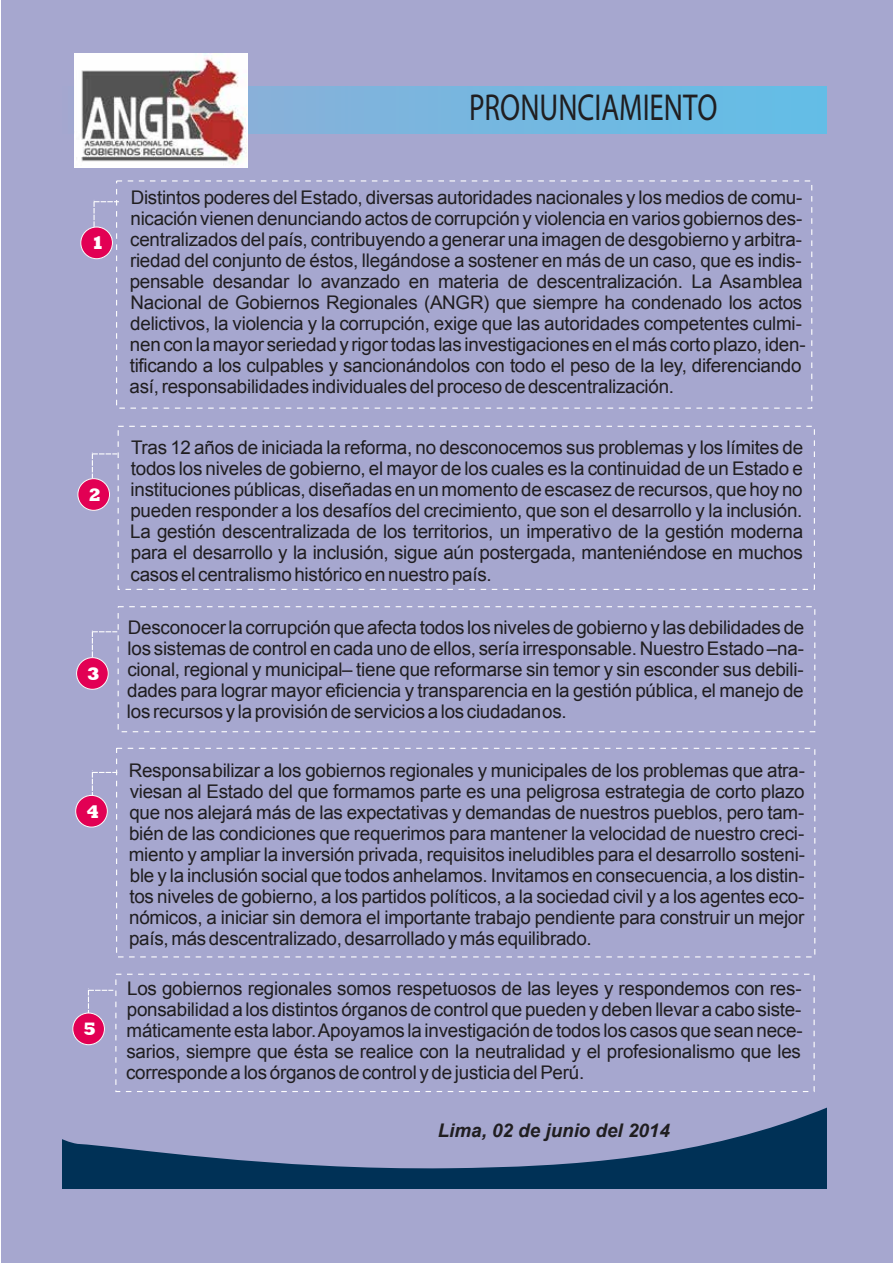
<style>
.page{position:relative;width:893px;height:1263px;background:#fff}
.page>*{position:absolute;margin:0;border:0;box-sizing:border-box;transform-origin:0 0}
.t1{font:700 37.65px "Cooper Black Std";color:#201e20;scale:.77 1}
.t2{font:18.75px/21px "Arial";letter-spacing:-.015em;color:#201e20;text-align:justify}
.t3{font:italic 700 18.75px "Arial";color:#201e20}
.t4{font:800 18.45px "Rockwell";color:#fff}
</style>
<div class="page">
<div style="left:2px;top:0;width:891px;height:1263px;background:#a6a7cf"></div>
<svg style="left:74px;top:86px;width:753px;height:47px;background:#74b7e0"></svg>
<div style="left:116px;top:180px;width:696px;height:229px;border:1px dashed #fff"></div>
<div style="left:118px;top:426px;width:697px;height:164px;border:1px dashed #fff"></div>
<div style="left:118px;top:606px;width:697px;height:126px;border:1px dashed #fff"></div>
<div style="left:116px;top:748px;width:699px;height:209px;border:1px dashed #fff"></div>
<svg style="left:94px;top:200px;width:25px;height:27px"></svg>
<svg style="left:92px;top:452px;width:25px;height:27px"></svg>
<div style="left:78px;top:479px;width:32px;height:31px;background:#e20054;border-radius:50%"></div>
<div style="left:77px;top:478px;width:33px;height:33px;border:1px solid #fff;border-radius:50%"></div>
<div style="left:81px;top:227px;width:31px;height:32px;background:#e20054;border-radius:50%"></div>
<div style="left:80px;top:227px;width:33px;height:32px;border:1px solid #fff;border-radius:50%"></div>
<svg style="left:92px;top:630px;width:25px;height:27px"></svg>
<div style="left:77px;top:658px;width:31px;height:31px;background:#e20054;border-radius:50%"></div>
<div style="left:76px;top:657px;width:33px;height:33px;border:1px solid #fff;border-radius:50%"></div>
<svg style="left:92px;top:771px;width:25px;height:27px"></svg>
<div style="left:115px;top:974px;width:700px;height:118px;border:1px dashed #fff"></div>
<svg style="left:88px;top:988px;width:25px;height:27px"></svg>
<svg style="left:62px;top:1107px;width:765px;height:82px"></svg>
<div style="left:76px;top:795px;width:31px;height:32px;background:#e20054;border-radius:50%"></div>
<div style="left:75px;top:795px;width:33px;height:32px;border:1px solid #fff;border-radius:50%"></div>
<div style="left:73px;top:1013px;width:31px;height:32px;background:#e20054;border-radius:50%"></div>
<div style="left:72px;top:1012px;width:33px;height:33px;border:1px solid #fff;border-radius:50%"></div>
<img style="left:75px;top:54px;width:172px;height:114px">
<h1 class="t1" style="left:469px;top:84px;width:324px">PRONUNCIAMIENTO</h1>
<p class="t4" style="left:91px;top:233px;width:14px">1</p>
<p class="t4" style="left:89px;top:484px;width:14px">2</p>
<p class="t4" style="left:87px;top:663px;width:14px">3</p>
<p class="t4" style="left:86px;top:801px;width:14px">4</p>
<p class="t4" style="left:83px;top:1018px;width:14px">5</p>
<p class="t2" style="left:130px;top:187px;width:678px;text-align:left">Distintos poderes del Estado, diversas autoridades nacionales y los medios de comu&shy;nicación vienen denunciando actos de corrupción y violencia en varios gobiernos des&shy;centralizados del país, contribuyendo a generar una imagen de desgobierno y arbitra&shy;riedad del conjunto de éstos, llegándose a sostener en más de un caso, que es indis&shy;pensable desandar lo avanzado en materia de descentralización. La Asamblea Nacional de Gobiernos Regionales (ANGR) que siempre ha condenado los actos delictivos, la violencia y la corrupción, exige que las autoridades competentes culmi&shy;nen con la mayor seriedady rigortodas las investigacionesenel más cortoplazo,iden&shy;tificando a los culpables y sancionándolos con todo el peso de la ley, diferenciando así,responsabilidades individualesdel procesodedescentralización.</p>
<p class="t2" style="left:130px;top:437px;width:674px">Tras 12 años de iniciada la reforma, no desconocemos sus problemas y los límites de todos los niveles de gobierno, el mayor de los cuales es la continuidad de un Estado e instituciones públicas, diseñadas en un momento de escasez de recursos, que hoy no pueden responder a los desafíos del crecimiento, que son el desarrollo y la inclusión.<br>La gestión descentralizada de los territorios, un imperativo de la gestión moderna para el desarrollo y la inclusión, sigue aún postergada, manteniéndose en muchos casosel centralismohistóricoennuestro país.</p>
<p class="t2" style="left:127px;top:617px;width:679px">Desconocerla corrupción que afecta todos los niveles de gobierno y las debilidades de los sistemas de control en cada uno de ellos, sería irresponsable. Nuestro Estado –na&shy;cional, regional y municipal– tiene que reformarse sin temor y sin esconder sus debili&shy;dades para lograr mayor eficiencia y transparencia en la gestión pública, el manejo de los recursos y laprovisióndeserviciosa los ciudadanos.</p>
<p class="t2" style="left:129px;top:760px;width:678px">Responsabilizar a los gobiernos regionales y municipales de los problemas que atra&shy;viesan al Estado del que formamos parte es una peligrosa estrategia de corto plazo que nos alejará más de las expectativas y demandas de nuestros pueblos, pero tam&shy;bién de las condiciones que requerimos para mantener la velocidad de nuestro creci&shy;miento y ampliar la inversión privada, requisitos ineludibles para el desarrollo sosteni&shy;ble y la inclusión social que todos anhelamos. Invitamos en consecuencia, a los distin&shy;tos niveles de gobierno, a los partidos políticos, a la sociedad civil y a los agentes eco&shy;nómicos, a iniciar sin demora el importante trabajo pendiente para construir un mejor país, másdescentralizado,desarrolladoy másequilibrado.</p>
<p class="t2" style="left:126px;top:978px;width:678px">Los gobiernos regionales somos respetuosos de las leyes y respondemos con res&shy;ponsabilidad a los distintos órganos de control que pueden y deben llevar a cabo siste&shy;máticamenteesta labor.Apoyamos lainvestigación de todos los casos quesean nece&shy;sarios, siempre que ésta se realice con la neutralidad y el profesionalismo que les corresponde alosórganosdecontrol ydejusticiadelPerú.</p>
<p class="t3" style="left:438px;top:1118px;width:234px">Lima, 02 de junio del 2014</p>
</div>
